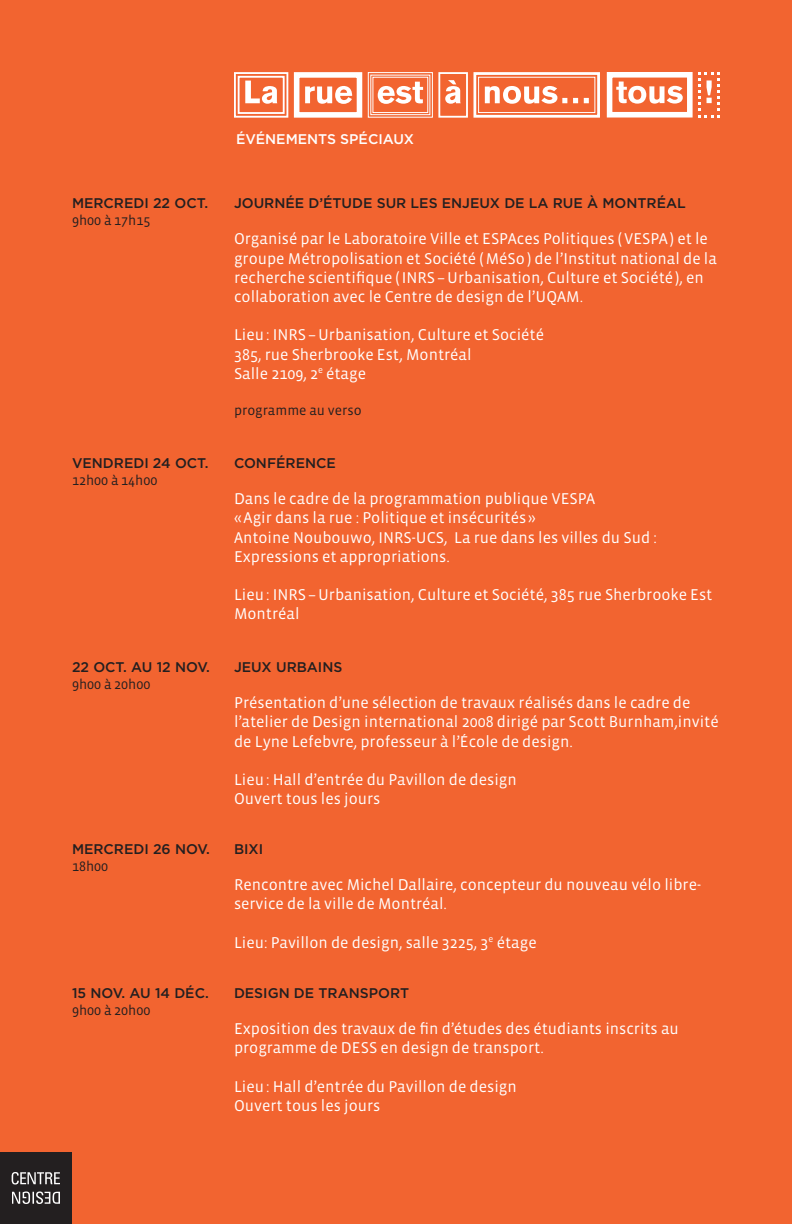
<style>
.page{position:relative;width:792px;height:1224px;background:#f26430}
.page>*{position:absolute;margin:0;border:0;box-sizing:border-box;transform-origin:0 0}
.t1{font:16px/19.2px "Vista Sans OT";color:#fff}
.t2{font:500 14px/16.8px "Gotham HTF";color:#231f20}
.t3{font:14px "Vista Sans OT";color:#231f20}
.t4{font:500 14px "Gotham HTF";color:#fff}
.s1{font-family:"Vista Sans OT";font-weight:400}
</style>
<div class="page">
<svg style="left:0;top:1152px;width:72px;height:72px"></svg>
<div style="left:438px;top:72px;width:30px;height:46px;border:2px solid #fff"></div>
<svg style="left:445px;top:80px;width:16px;height:24px"></svg>
<svg style="left:698px;top:72px;width:22px;height:46px"></svg>
<div style="left:607px;top:72px;width:86px;height:46px;border:6px solid #fff"></div>
<svg style="left:616px;top:82px;width:67px;height:22px"></svg>
<svg style="left:473px;top:72px;width:127px;height:46px"></svg>
<svg style="left:367px;top:72px;width:66px;height:46px"></svg>
<div style="left:294px;top:72px;width:68px;height:46px;border:6px solid #fff"></div>
<svg style="left:305px;top:86px;width:47px;height:18px"></svg>
<svg style="left:234px;top:72px;width:55px;height:46px"></svg>
<p class="t2" style="left:72px;top:195px;width:138px">MERCREDI 22 OCT.</p>
<p class="t3" style="left:72px;top:213px;width:80px">9h00 à 17h15</p>
<p class="t2" style="left:72px;top:454px;width:138px">VENDREDI 24 OCT.<br><span class="s1">12h00 à 14h00</span></p>
<p class="t2" style="left:72px;top:658px;width:139px">22 OCT. AU 12 NOV.<br><span class="s1">9h00 à 20h00</span></p>
<p class="t2" style="left:72px;top:840px;width:139px">MERCREDI 26 NOV.<br><span class="s1">18h00</span></p>
<p class="t2" style="left:72px;top:984px;width:138px">15 N OV. AU 14 DÉC.<br><span class="s1">9h00 à 20h00</span></p>
<p class="t4" style="left:236px;top:131px;width:180px">ÉVÉNEMENTS SPÉCIAUX</p>
<p class="t2" style="left:234px;top:195px;width:453px">JOURNÉE D’ÉTUDE SUR LES ENJEUX DE LA RUE À MONTRÉAL</p>
<p class="t1" style="left:234px;top:230px;width:484px">Organisé par le Laboratoire Ville et ESPAces Politiques (VESPA) et le groupe Métropolisation et Société (MéSo) de l’Institut national de la recherche scientifique (INRS–Urbanisation, Culture et Société), en collaboration avec le Centre de design de l’UQAM.</p>
<p class="t1" style="left:234px;top:326px;width:312px">Lieu: INRS–Urbanisation, Culture et Société</p>
<p class="t1" style="left:234px;top:345px;width:239px">385, rue Sherbrooke Est, Montréal</p>
<p class="t1" style="left:234px;top:364px;width:134px">Salle 2109, 2<sup>e</sup> étage</p>
<p class="t3" style="left:234px;top:403px;width:129px">programme au verso</p>
<p class="t2" style="left:234px;top:454px;width:103px">CONFÉRENCE</p>
<p class="t1" style="left:234px;top:489px;width:363px">Dans le cadre de la programmation publique VESPA</p>
<p class="t1" style="left:234px;top:509px;width:303px">«Agir dans la rue : Politique et insécurités »</p>
<p class="t1" style="left:234px;top:528px;width:424px">Antoine Noubouwo, INRS-UCS, La rue dans les villes du Sud :<br>Expressions et appropriations.</p>
<p class="t1" style="left:234px;top:585px;width:480px">Lieu: INRS–Urbanisation, Culture et Société, 385 rue Sherbrooke Est</p>
<p class="t1" style="left:234px;top:605px;width:67px">Montréal</p>
<p class="t2" style="left:234px;top:658px;width:110px">JEUX U RBAINS</p>
<p class="t1" style="left:234px;top:693px;width:486px">Présentation d’une sélection de travaux réalisés dans le cadre de l’atelier de Design international 2008 dirigé par Scott Burnham,invité de Lyne Lefebvre, professeur à l’École de design.</p>
<p class="t1" style="left:234px;top:770px;width:284px">Lieu: Hall d’entrée du Pavillon de design</p>
<p class="t1" style="left:234px;top:789px;width:148px">Ouvert tous les jours</p>
<p class="t2" style="left:234px;top:840px;width:31px">BIXI</p>
<p class="t1" style="left:234px;top:875px;width:469px">Rencontre avec Michel Dallaire, concepteur du nouveau vélo libre&shy;service de la ville de Montréal.</p>
<p class="t1" style="left:234px;top:933px;width:304px">Lieu: Pavillon de design, salle 3225, 3<sup>e</sup> étage</p>
<p class="t2" style="left:234px;top:984px;width:177px">DESIGN DE TRANSPORT</p>
<p class="t1" style="left:234px;top:1019px;width:446px">Exposition des travaux de fin d’études des étudiants inscrits au programme de DESS en design de transport.</p>
<p class="t1" style="left:234px;top:1077px;width:284px">Lieu: Hall d’entrée du Pavillon de design</p>
<p class="t1" style="left:234px;top:1096px;width:148px">Ouvert tous les jours</p>
</div>
